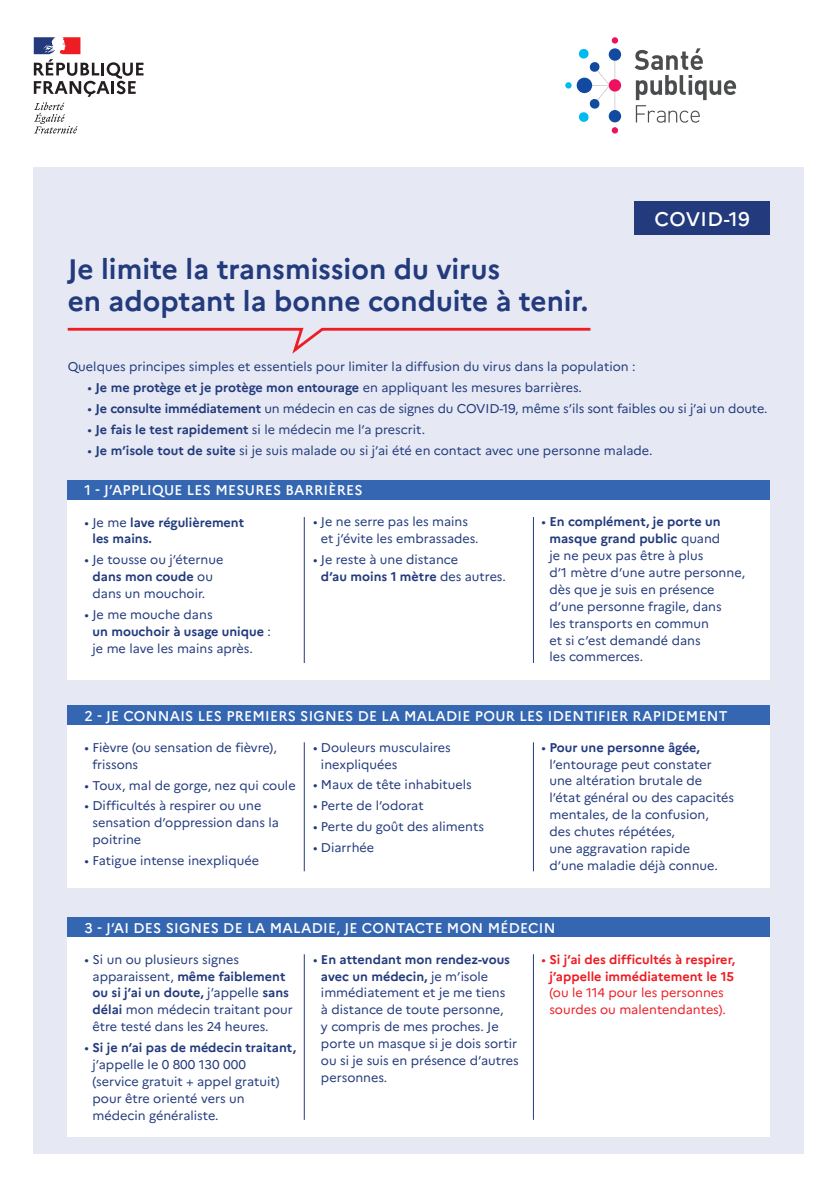
<style>
.page{position:relative;width:840px;height:1191px;background:#fff}
.page>*{position:absolute;margin:0;border:0;box-sizing:border-box;transform-origin:0 0}
.t1{font:700 28.2px/32.4px "Marianne";color:#233b7d}
.t2{font:500 19.6px "Marianne";letter-spacing:.02em;color:#fff}
.t3{font:500 14px "Marianne";letter-spacing:.02em;color:#fff}
.t4{font:12.6px/16.8px "Marianne";color:#233b7d}
.t5{font:700 12.6px/16.8px "Marianne";color:#ee1d23;text-align:center}
.t6{font:700 12.6px/16.8px "Marianne";color:#233b7d}
.s1{font-weight:400}
.s2{font-weight:700}
</style>
<div class="page">
<div style="left:34px;top:167px;width:769px;height:986px;background:#e6e9f4"></div>
<svg style="left:34px;top:37px;width:109px;height:97px"></svg>
<svg style="left:614px;top:61px;width:1px;height:18px"></svg>
<svg style="left:614px;top:92px;width:1px;height:18px"></svg>
<svg style="left:576px;top:78px;width:16px;height:15px"></svg>
<div style="left:608px;top:110px;width:12px;height:12px;background:#114aa0;border-radius:50%"></div>
<div style="left:608px;top:48px;width:12px;height:13px;background:#114aa0;border-radius:50%"></div>
<div style="left:608px;top:79px;width:12px;height:13px;background:#ed1160;border-radius:50%"></div>
<div style="left:565px;top:82px;width:6px;height:7px;background:#00baf1;border-radius:50%"></div>
<svg style="left:578px;top:48px;width:30px;height:74px"></svg>
<div style="left:611px;top:127px;width:6px;height:7px;background:#ed1160;border-radius:50%"></div>
<div style="left:611px;top:37px;width:6px;height:7px;background:#ed1160;border-radius:50%"></div>
<svg style="left:634px;top:48px;width:101px;height:75px"></svg>
<svg style="left:67px;top:327px;width:524px;height:27px"></svg>
<div style="left:68px;top:480px;width:701px;height:20px;background:#3566b1"></div>
<div style="left:68px;top:705px;width:701px;height:20px;background:#3566b1"></div>
<div style="left:634px;top:201px;width:135px;height:34px;background:#233b7d"></div>
<div style="left:68px;top:500px;width:701px;height:180px;background:#fff"></div>
<div style="left:68px;top:937px;width:701px;height:199px;background:#fff"></div>
<div style="left:68px;top:725px;width:701px;height:163px;background:#fff"></div>
<div style="left:68px;top:917px;width:701px;height:20px;background:#3566b1"></div>
<hr style="left:304px;top:517px;width:1px;height:146px;background:#233b7d">
<hr style="left:304px;top:954px;width:1px;height:165px;background:#233b7d">
<hr style="left:304px;top:742px;width:1px;height:129px;background:#233b7d">
<hr style="left:532px;top:517px;width:1px;height:146px;background:#233b7d">
<hr style="left:532px;top:954px;width:1px;height:165px;background:#233b7d">
<hr style="left:532px;top:742px;width:1px;height:129px;background:#233b7d">
<p class="t1" style="left:68px;top:252px;width:521px">Je limite la transmission du virus<br>en adoptant la bonne conduite à tenir.</p>
<p class="t2" style="left:654px;top:207px;width:97px">COVID-19</p>
<p class="t4" style="left:68px;top:358px;width:569px">Quelques principes simples et essentiels pour limiter la diffusion du virus dans la population :</p>
<p class="t6" style="left:88px;top:379px;width:495px"><span class="s1">•</span> Je me protège et je protège mon entourage <span class="s1">en appliquant les mesures barrières.</span></p>
<p class="t4" style="left:88px;top:400px;width:681px">• <span class="s2">Je consulte immédiatement</span> un médecin en cas de signes du COVID-19, même s’ils sont faibles ou si j’ai un doute.</p>
<p class="t4" style="left:88px;top:421px;width:339px">• <span class="s2">Je fais le test rapidement</span> si le médecin me l’a prescrit.</p>
<p class="t4" style="left:88px;top:442px;width:566px">• <span class="s2">Je m’isole tout de suite</span> si je suis malade ou si j’ai été en contact avec une personne malade.</p>
<p class="t3" style="left:85px;top:482px;width:279px">1 - J’APPLIQUE LES MESURES BARRIÈRES</p>
<p class="t6" style="left:92px;top:513px;width:153px;text-indent:-8px"><span class="s1">• Je me</span> lave régulièrement les mains.</p>
<p class="t4" style="left:92px;top:551px;width:132px;text-indent:-8px">• Je tousse ou j’éternue <span class="s2">dans mon coude</span> ou dans un mouchoir.</p>
<p class="t4" style="left:92px;top:606px;width:180px;text-indent:-8px">• Je me mouche dans<br><span class="s2">un mouchoir à usage unique</span> : je me lave les mains après.</p>
<p class="t4" style="left:321px;top:513px;width:159px;text-indent:-8px">• Je ne serre pas les mains et j’évite les embrassades.</p>
<p class="t4" style="left:321px;top:551px;width:186px;text-indent:-8px">• Je reste à une distance<br><span class="s2">d’au moins 1 mètre</span> des autres.</p>
<p class="t4" style="left:549px;top:513px;width:197px;text-indent:-8px">• <span class="s2">En complément, je porte un masque grand public</span> quand<br>je ne peux pas être à plus<br>d’1 mètre d’une autre personne, dès que je suis en présence d’une personne fragile, dans<br>les transports en commun<br>et si c’est demandé dans<br>les commerces.</p>
<p class="t3" style="left:85px;top:707px;width:644px">2 - JE CONNAIS LES PREMIERS SIGNES DE LA MALADIE POUR LES IDENTIFIER RAPIDEMENT</p>
<p class="t4" style="left:92px;top:739px;width:186px;text-indent:-8px">• Fièvre (ou sensation de fièvre), frissons</p>
<p class="t4" style="left:85px;top:776px;width:212px">• Toux, mal de gorge, nez qui coule</p>
<p class="t4" style="left:92px;top:797px;width:188px;text-indent:-8px">• Difficultés à respirer ou une sensation d’oppression dans la poitrine</p>
<p class="t4" style="left:85px;top:852px;width:176px">• Fatigue intense inexpliquée</p>
<p class="t4" style="left:321px;top:739px;width:131px;text-indent:-8px">• Douleurs musculaires inexpliquées</p>
<p class="t4" style="left:313px;top:776px;width:160px">• Maux de tête inhabituels</p>
<p class="t4" style="left:313px;top:797px;width:112px">• Perte de l’odorat</p>
<p class="t4" style="left:313px;top:818px;width:172px">• Perte du goût des aliments</p>
<p class="t4" style="left:313px;top:839px;width:63px">• Diarrhée</p>
<p class="t4" style="left:549px;top:739px;width:186px;text-indent:-8px">• <span class="s2">Pour une personne âgée, </span>l’entourage peut constater une altération brutale de l’état général ou des capacités mentales, de la confusion,<br>des chutes répétées,<br>une aggravation rapide<br>d’une maladie déjà connue.</p>
<p class="t3" style="left:85px;top:919px;width:472px">3 - J’AI DES SIGNES DE LA MALADIE, JE CONTACTE MON MÉDECIN</p>
<p class="t4" style="left:92px;top:950px;width:202px;text-indent:-8px">• Si un ou plusieurs signes apparaissent, <span class="s2">même faiblement ou si j’ai un doute,</span> j’appelle <span class="s2">sans délai</span> mon médecin traitant pour être testé dans les 24 heures.</p>
<p class="t4" style="left:92px;top:1039px;width:205px;text-indent:-8px">• <span class="s2">Si je n’ai pas de médecin traitant, </span>j’appelle le 0 800 130 000<br>(service gratuit + appel gratuit) pour être orienté vers un médecin généraliste.</p>
<p class="t4" style="left:321px;top:950px;width:199px;text-indent:-8px">• <span class="s2">En attendant mon rendez-vous avec un médecin,</span> je m’isole immédiatement et je me tiens<br>à distance de toute personne,<br>y compris de mes proches. Je porte un masque si je dois sortir ou si je suis en présence d’autres personnes.</p>
<p class="t5" style="left:541px;top:950px;width:195px"><span class="s1">•</span> Si j’ai des difficultés à respirer, j’appelle immédiatement le 15 <span class="s1">(ou le 114 pour les personnes sourdes ou malentendantes).</span></p>
</div>
